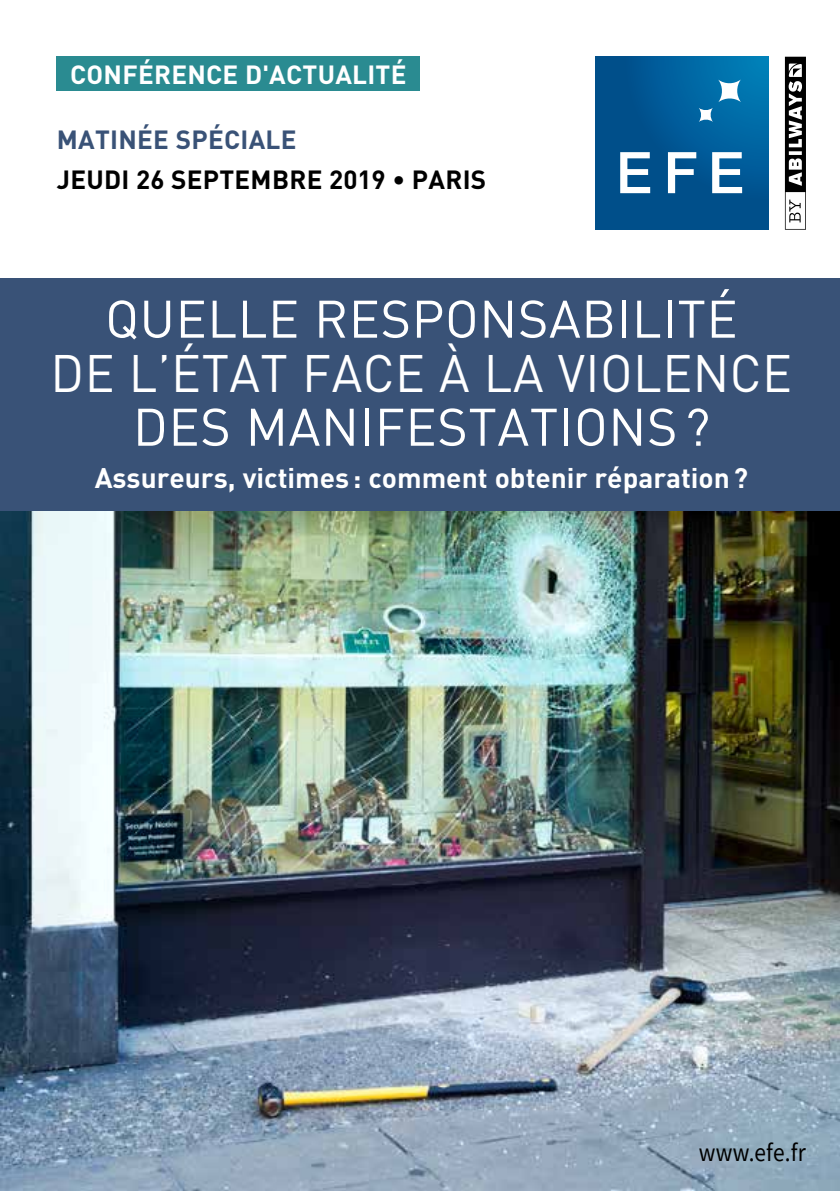
<style>
.page{position:relative;width:840px;height:1191px;background:#fff}
.page>*{position:absolute;margin:0;border:0;box-sizing:border-box;transform-origin:0 0}
.t1{font:52px/54px "DIN Pro";letter-spacing:.01em;color:#fff;text-align:center}
.t2{font:700 28px "DIN Pro";color:#fff}
.t3{font:700 26px "DIN Pro";letter-spacing:.01em;color:#000}
.t4{font:700 26px "DIN Pro";letter-spacing:.01em;color:#fff}
.t5{font:700 26px "DIN Pro";letter-spacing:.01em;color:#395277}
.t6{font:25.8px "Source Sans Pro";letter-spacing:.01em;color:#000;scale:.9 1}
</style>
<div class="page">
<img style="left:0;top:510px;width:839px;height:681px">
<div style="left:57px;top:57px;width:363px;height:34px;background:#2a8b91"></div>
<svg style="left:595px;top:57px;width:173px;height:173px;background:#005995"></svg>
<svg style="left:698px;top:108px;width:14px;height:14px"></svg>
<svg style="left:717px;top:79px;width:23px;height:23px"></svg>
<svg style="left:620px;top:152px;width:29px;height:41px"></svg>
<svg style="left:667px;top:152px;width:29px;height:41px"></svg>
<svg style="left:711px;top:152px;width:30px;height:41px"></svg>
<svg style="left:784px;top:57px;width:21px;height:173px"></svg>
<div style="left:0;top:278px;width:839px;height:232px;background:#395277"></div>
<p class="t4" style="left:70px;top:57px;width:337px">CONFÉRENCE D'ACTUALITÉ</p>
<p class="t5" style="left:57px;top:122px;width:241px">MATINÉE SPÉCIALE</p>
<p class="t3" style="left:57px;top:162px;width:430px">JEUDI 26 SEPTEMBRE 2019 • PARIS</p>
<p class="t1" style="left:51px;top:290px;width:742px">QUELLE RESPONSABILITÉ<br>DE L’ÉTAT FACE À LA VIOLENCE<br>DES MANIFESTATIONS?</p>
<p class="t2" style="left:95px;top:458px;width:654px">Assureurs, victimes: comment obtenir réparation?</p>
<p class="t6" style="left:698px;top:1136px;width:121px">www.efe.fr</p>
</div>
